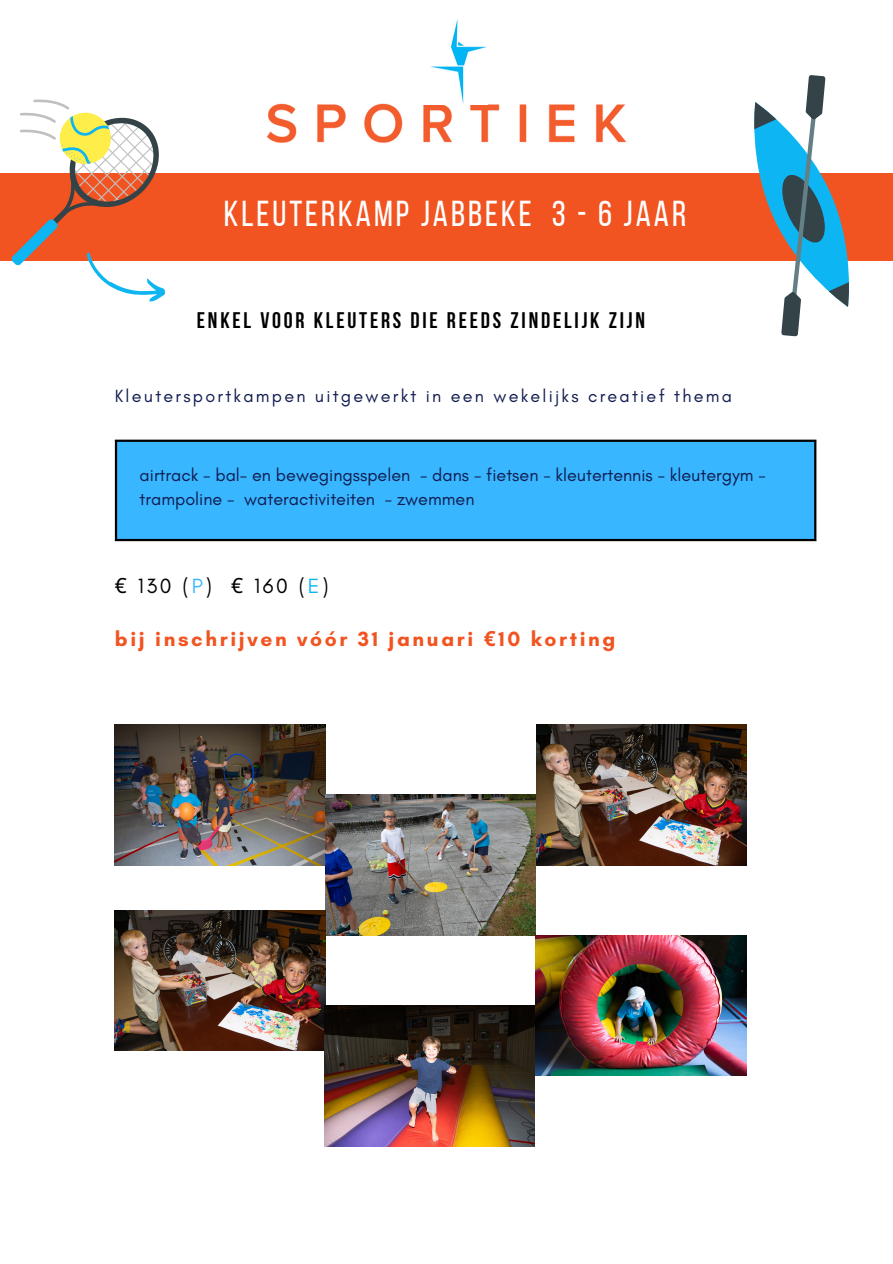
<style>
.page{position:relative;width:893px;height:1264px;background:#fff}
.page>*{position:absolute;margin:0;border:0;box-sizing:border-box;transform-origin:0 0}
.t1{font:36px "Bebas Neue";letter-spacing:.08em;color:#fff}
.t2{font:700 22.5px "Bebas Neue";letter-spacing:.125em;color:#000}
.t3{font:700 21px "Glacial Indifference";letter-spacing:.125em;color:#f15420}
.t4{font:21px "Glacial Indifference";letter-spacing:.125em;color:#000}
.t5{font:18px/24.8px "Glacial Indifference";color:#111c50}
.t6{font:18px "Glacial Indifference";letter-spacing:.125em;color:#111c50}
.s1{font-family:"Noto Sans"}
.s2{color:#38b6ff}
.s3{color:#0db6f3}
</style>
<div class="page">
<img style="left:267px;top:103px;width:359px;height:40px">
<img style="left:422px;top:19px;width:65px;height:86px">
<div style="left:0;top:173px;width:892px;height:88px;background:#f15420"></div>
<svg style="left:754px;top:75px;width:95px;height:262px"></svg>
<svg style="left:11px;top:99px;width:154px;height:203px"></svg>
<div style="left:116px;top:440px;width:699px;height:100px;background:#38b6ff"></div>
<hr style="left:115px;top:442px;width:2px;height:97px;background:#000">
<hr style="left:814px;top:442px;width:2px;height:97px;background:#000">
<hr style="left:115px;top:439px;width:701px;height:3px;background:#000">
<hr style="left:115px;top:539px;width:701px;height:2px;background:#000">
<img style="left:115px;top:724px;width:210px;height:141px">
<img style="left:325px;top:794px;width:211px;height:141px">
<img style="left:115px;top:910px;width:210px;height:140px">
<img style="left:324px;top:1005px;width:210px;height:141px">
<img style="left:536px;top:724px;width:210px;height:141px">
<img style="left:536px;top:935px;width:210px;height:140px">
<p class="t1" style="left:224px;top:199px;width:464px">KLEUTERKAMP JABBEKE 3 - 6 JAAR</p>
<p class="t2" style="left:197px;top:311px;width:449px">ENKEL VOOR KLEUTERS DIE REEDS ZINDELIJK ZIJN</p>
<p class="t6" style="left:115px;top:385px;width:618px">Kleutersportkampen uitgewerkt in een wekelijks creatief thema</p>
<p class="t5" style="left:140px;top:462px;width:627px">airtrack - bal- en bewegingsspelen - dans - fietsen - kleutertennis - kleutergym - trampoline - wateractiviteiten - zwemmen</p>
<p class="t4" style="left:115px;top:573px;width:215px"><span class="s1">€</span> 130 (<span class="s2">P</span>) <span class="s1">€</span> 160 (<span class="s3">E</span>)</p>
<p class="t3" style="left:115px;top:626px;width:502px">bij inschrijven vóór 31 januari <span class="s1">€</span>10 korting</p>
</div>
